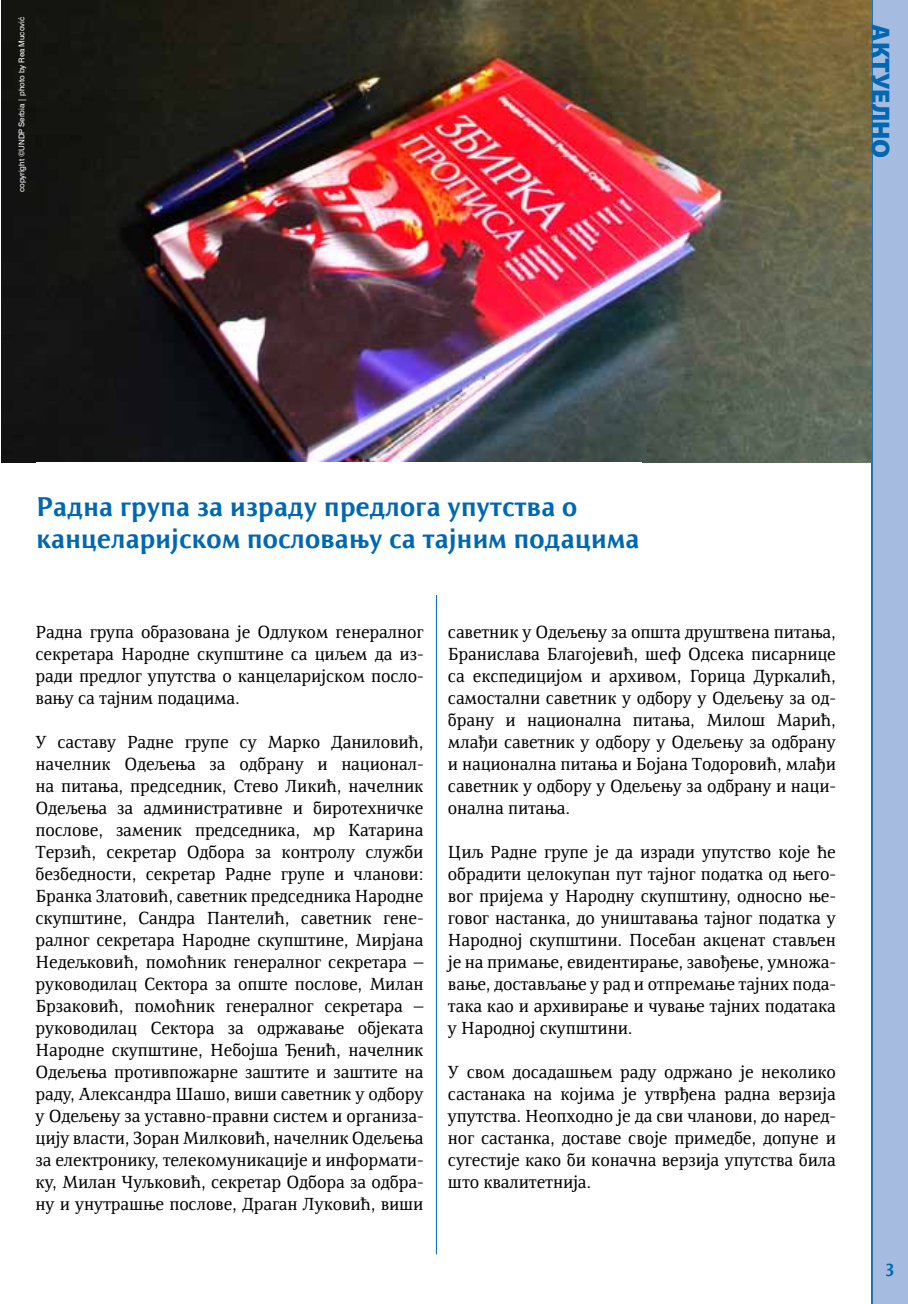
<style>
.page{position:relative;width:908px;height:1304px;background:#fff}
.page>*{position:absolute;margin:0;border:0;box-sizing:border-box;transform-origin:0 0}
.t1{font:700 28px/32px "Resavska BG Sans";letter-spacing:-.01em;color:#0067b1}
.t2{font:900 26px "Myriad Pro";letter-spacing:-.005em;color:#0067b1}
.t3{font:18px/22px "Resavska BG";letter-spacing:-.01em;color:#000;text-align:justify}
.t4{font:700 18px "Resavska BG Sans";color:#0067b1}
.t5{font:8px "Swiss 721 BT";letter-spacing:-.01em;color:#fff}
</style>
<div class="page">
<div style="left:871px;top:0;width:36px;height:1304px;background:#a5bbe0"></div>
<hr style="left:870px;top:0;width:2px;height:1304px;background:#0067b1">
<hr style="left:436px;top:66px;width:1px;height:1188px;background:#0067b1">
<img style="left:1px;top:0;width:869px;height:462px">
<div style="left:36px;top:462px;width:605px;height:132px;background:#fff"></div>
<p class="t5" style="left:17px;top:192px;width:176px;rotate:-90deg">copyright ©UNDP Serbia | photo by Rea Mucović</p>
<h2 class="t2" style="left:897px;top:24px;width:135px;rotate:90deg">актуелно</h2>
<h1 class="t1" style="left:36px;top:491px;width:604px">Радна група за израду предлога упутства о канцеларијском пословању са тајним подацима</h1>
<p class="t3" style="left:36px;top:621px;width:389px">Радна група образована је Одлуком генералног секретара Народне скупштине са циљем да из&shy;ради предлог упутства о канцеларијском посло&shy;вању са тајним подацима.</p>
<p class="t3" style="left:36px;top:731px;width:389px">У саставу Радне групе су Марко Даниловић, начелник Одељења за одбрану и национал&shy;на питања, председник, Стево Ликић, начелник Одељења за административне и биротехничке послове, заменик председника, мр Катарина Терзић, секретар Одбора за контролу служби безбедности, секретар Радне групе и чланови:<br>Бранка Златовић, саветник председника Народне скупштине, Сандра Пантелић, саветник гене&shy;ралног секретара Народне скупштине, Мирјана Недељковић, помоћник генералног секретара – руководилац Сектора за опште послове, Милан Брзаковић, помоћник генералног секретара – руководилац Сектора за одржавање објеката Народне скупштине, Небојша Ђенић, начелник Одељења противпожарне заштите и заштите на раду, Александра Шашо, виши саветник у одбору у Одељењу за уставно-правни систем и организа&shy;цију власти, Зоран Милковић, начелник Одељења за електронику, телекомуникације и информати&shy;ку, Милан Чуљковић, секретар Одбора за одбра&shy;ну и унутрашње послове, Драган Луковић, виши</p>
<p class="t3" style="left:448px;top:621px;width:389px">саветник у Одељењу за општа друштвена питања, Бранислава Благојевић, шеф Одсека писарнице са експедицијом и архивом, Горица Дуркалић, самостални саветник у одбору у Одељењу за од&shy;брану и национална питања, Милош Марић, млађи саветник у одбору у Одељењу за одбрану и национална питања и Бојана Тодоровић, млађи саветник у одбору у Одељењу за одбрану и наци&shy;онална питања.</p>
<p class="t3" style="left:448px;top:841px;width:389px">Циљ Радне групе је да изради упутство које ће обрадити целокупан пут тајног податка од њего&shy;вог пријема у Народну скупштину, односно ње&shy;говог настанка, до уништавања тајног податка у Народној скупштини. Посебан акценат стављен је на примање, евидентирање, завођење, умножа&shy;вање, достављање у рад и отпремање тајних пода&shy;така као и архивирање и чување тајних података у Народној скупштини.</p>
<p class="t3" style="left:448px;top:1061px;width:389px">У свом досадашњем раду одржано је неколико састанака на којима је утврђена радна верзија упутства. Неопходно је да сви чланови, до наред&shy;ног састанка, доставе своје примедбе, допуне и сугестије како би коначна верзија упутства била што квалитетнија.</p>
<p class="t4" style="left:884px;top:1260px;width:12px">3</p>
</div>
